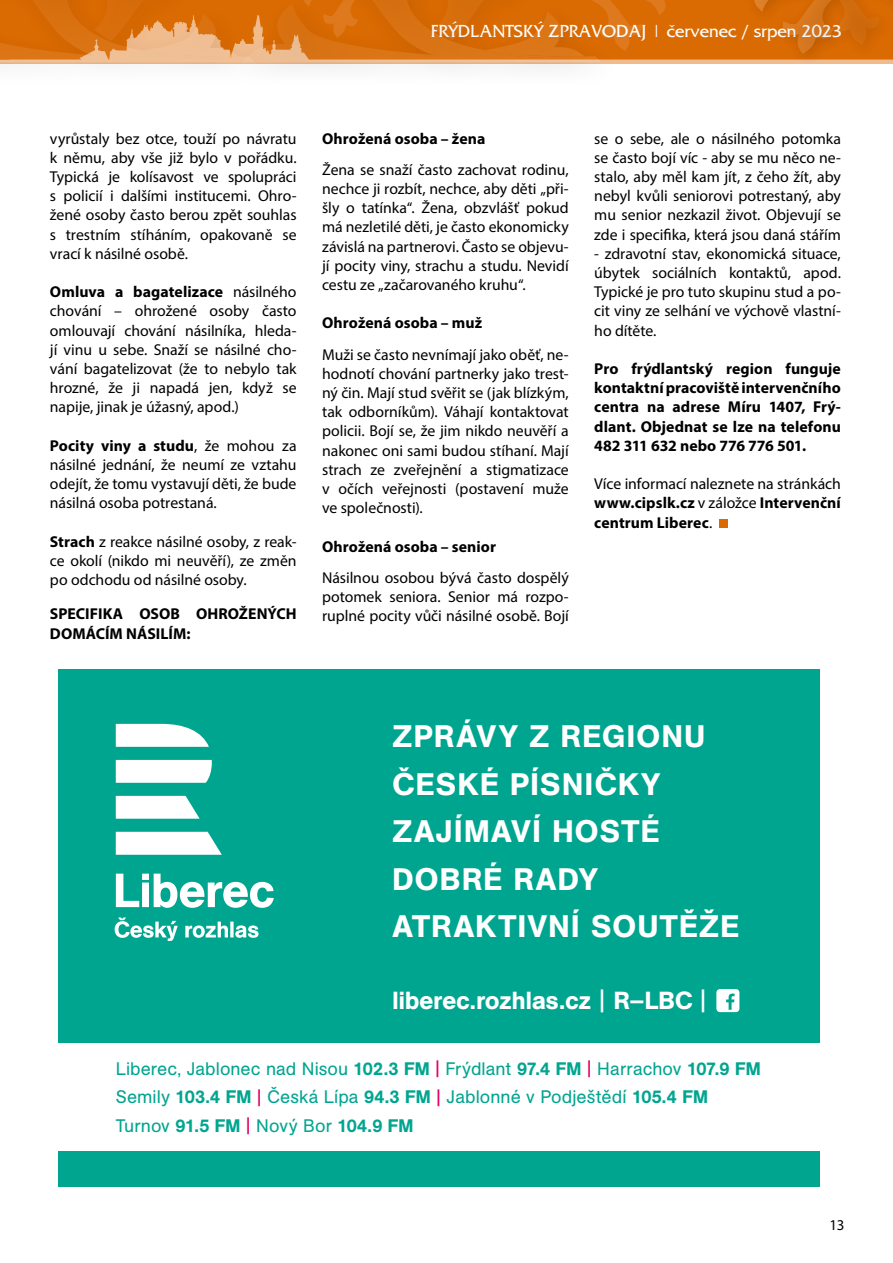
<style>
.page{position:relative;width:893px;height:1263px;background:#fff}
.page>*{position:absolute;margin:0;border:0;box-sizing:border-box;transform-origin:0 0}
.t1{font:500 30.9px/47.5px "AG Book Pro";letter-spacing:.045em;color:#fff}
.t2{font:500 24.45px "AG Book Pro";letter-spacing:.005em;color:#fff}
.t3{font:18px/28.2px "AG Book Pro";letter-spacing:.005em;color:#00a590}
.t4{font:18px "France";color:#fff}
.t5{font:15.75px/19.2px "Myriad Pro";letter-spacing:-.005em;color:#000;text-align:justify}
.t6{font:700 15.75px/19.2px "Myriad Pro";letter-spacing:.005em;color:#000}
.t7{font:15px "Myriad Pro";color:#000}
.s1{font-weight:700}
.s2{font-weight:400}
.s3{font-weight:500}
.s4{color:#e6006d}
</style>
<div class="page">
<div style="left:719px;top:519px;width:9px;height:9px;background:#da6a02"></div>
<div style="left:59px;top:669px;width:761px;height:517px;background:#00a590"></div>
<div style="left:59px;top:1043px;width:761px;height:108px;background:#fff"></div>
<svg style="left:116px;top:724px;width:106px;height:131px"></svg>
<svg style="left:115px;top:917px;width:144px;height:24px"></svg>
<svg style="left:116px;top:874px;width:158px;height:34px"></svg>
<svg style="left:716px;top:989px;width:23px;height:23px"></svg>
<div style="left:681px;top:0;width:48px;height:60px;background:#da6a02"></div>
<div style="left:229px;top:0;width:398px;height:91px;background:#000;opacity:.75"></div>
<div style="left:729px;top:0;width:164px;height:68px;background:#000;opacity:.75"></div>
<svg style="left:736px;top:0;width:157px;height:54px;background:#d56a07"></svg>
<div style="left:0;top:0;width:279px;height:90px;background:#000;opacity:.75"></div>
<svg style="left:0;top:0;width:681px;height:62px;background:#db781c"></svg>
<p class="t4" style="left:431px;top:22px;width:413px">FRÝDLANTSKÝ ZPRAVODAJ | červenec / srpen 2023</p>
<p class="t5" style="left:50px;top:128px;width:248px">vyrůstaly bez otce, touží po návratu k němu, aby vše již bylo v pořádku.<br>Typická je kolísavost ve spolupráci s policií i dalšími institucemi. Ohro&shy;žené osoby často berou zpět souhlas s trestním stíháním, opakovaně se vrací k násilné osobě.</p>
<p class="t5" style="left:50px;top:282px;width:248px"><span class="s1">Omluva a bagatelizace</span> násilného chování – ohrožené osoby často omlouvají chování násilníka, hleda&shy;jí vinu u sebe. Snaží se násilné cho&shy;vání bagatelizovat (že to nebylo tak hrozné, že ji napadá jen, když se napije, jinak je úžasný, apod.)</p>
<p class="t5" style="left:50px;top:436px;width:248px"><span class="s1">Pocity viny a studu</span>, že mohou za násilné jednání, že neumí ze vztahu odejít, že tomu vystavují děti, že bude násilná osoba potrestaná.</p>
<p class="t5" style="left:50px;top:532px;width:248px"><span class="s1">Strach</span> z reakce násilné osoby, z reak&shy;ce okolí (nikdo mi neuvěří), ze změn po odchodu od násilné osoby.</p>
<p class="t6" style="left:50px;top:604px;width:248px">SPECIFIKA OSOB OHROŽENÝCH<br>DOMÁCÍM NÁSILÍM:</p>
<p class="t6" style="left:322px;top:128px;width:165px">Ohrožená osoba – žena</p>
<p class="t5" style="left:322px;top:160px;width:248px">Žena se snaží často zachovat rodinu, nechce ji rozbít, nechce, aby děti „při&shy;šly o tatínka“. Žena, obzvlášť pokud má nezletilé děti, je často ekonomicky závislá na partnerovi. Často se objevu&shy;jí pocity viny, strachu a studu. Nevidí cestu ze „začarovaného kruhu“.</p>
<p class="t6" style="left:322px;top:313px;width:162px">Ohrožená osoba – muž</p>
<p class="t5" style="left:322px;top:344px;width:248px">Muži se často nevnímají jako oběť, ne&shy;hodnotí chování partnerky jako trest&shy;ný čin. Mají stud svěřit se (jak blízkým, tak odborníkům). Váhají kontaktovat policii. Bojí se, že jim nikdo neuvěří a nakonec oni sami budou stíhaní. Mají strach ze zveřejnění a stigmatizace v očích veřejnosti (postavení muže ve společnosti).</p>
<p class="t6" style="left:322px;top:536px;width:175px">Ohrožená osoba – senior</p>
<p class="t5" style="left:322px;top:568px;width:248px">Násilnou osobou bývá často dospělý potomek seniora. Senior má rozpo&shy;ruplné pocity vůči násilné osobě. Bojí</p>
<p class="t5" style="left:594px;top:128px;width:248px">se o sebe, ale o násilného potomka se často bojí víc - aby se mu něco ne&shy;stalo, aby měl kam jít, z čeho žít, aby nebyl kvůli seniorovi potrestaný, aby mu senior nezkazil život. Objevují se zde i specifika, která jsou daná stářím</p>
<p class="t5" style="left:594px;top:244px;width:248px">- zdravotní stav, ekonomická situace, úbytek sociálních kontaktů, apod.<br>Typické je pro tuto skupinu stud a po&shy;cit viny ze selhání ve výchově vlastní&shy;ho dítěte.</p>
<p class="t6" style="left:594px;top:359px;width:248px;text-align:justify">Pro frýdlantský region funguje kontaktní pracoviště intervenčního centra na adrese Míru 1407, Frý&shy;dlant. Objednat se lze na telefonu 482 311 632 nebo 776 776 501.</p>
<p class="t5" style="left:594px;top:474px;width:248px">Více informací naleznete na stránkách <span class="s1">www.cipslk.cz</span> v záložce <span class="s1">Intervenční centrum Liberec</span>.</p>
<h1 class="t1" style="left:392px;top:712px;width:348px">ZPRÁVY Z REGIONU<br>ČESKÉ PÍSNIČKY<br>ZAJÍMAVÍ HOSTÉ<br>DOBRÉ RADY<br>ATRAKTIVNÍ SOUTĚŽE</h1>
<h2 class="t2" style="left:392px;top:984px;width:315px">liberec.rozhlas.cz <span class="s2">|</span> R–LBC <span class="s2">|</span></h2>
<p class="t3" style="left:116px;top:1054px;width:646px">Liberec, Jablonec nad Nisou <span class="s3">102.3 FM</span> <span class="s4">|</span> Frýdlant <span class="s3">97.4 FM</span> <span class="s4">|</span> Harrachov <span class="s3">107.9 FM<br></span>Semily <span class="s3">103.4 FM</span> <span class="s4">|</span> Česká Lípa <span class="s3">94.3 FM</span> <span class="s4">|</span> Jablonné v Podještědí <span class="s3">105.4 FM<br></span>Turnov <span class="s3">91.5 FM</span> <span class="s4">|</span> Nový Bor <span class="s3">104.9 FM</span></p>
<p class="t7" style="left:829px;top:1215px;width:17px">13</p>
</div>
